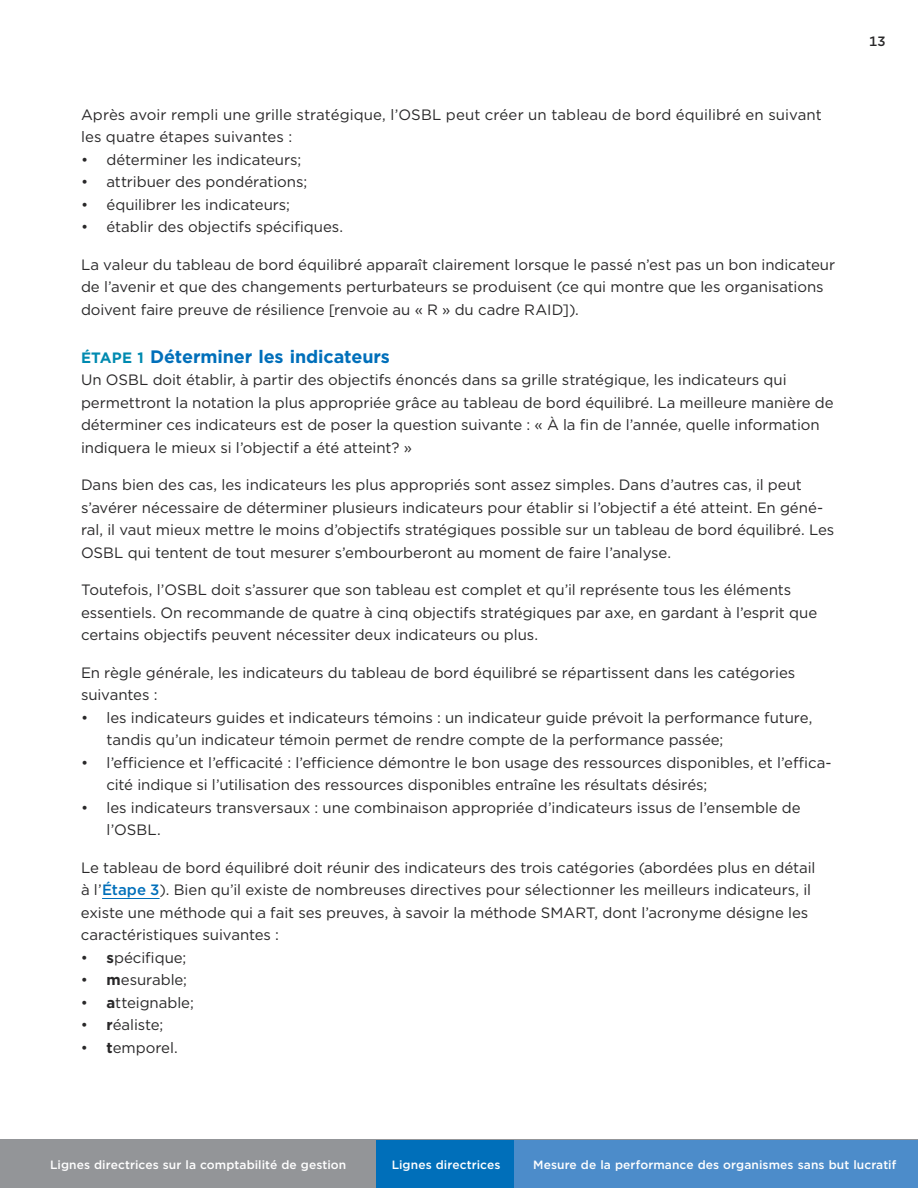
<style>
.page{position:relative;width:918px;height:1188px;background:#fff}
.page>*{position:absolute;margin:0;border:0;box-sizing:border-box;transform-origin:0 0}
.t1{font:700 18px "Gotham";letter-spacing:-.005em;color:#006fba}
.t2{font:15px/22.5px "Gotham";letter-spacing:-.005em;color:#292829}
.t3{font:500 13.5px "Gotham";color:#292829}
.t4{font:500 12px "Gotham";letter-spacing:.005em;color:#fff}
.s1{font-size:15px;color:#008ab0}
.s2{font-weight:500;color:#006fba}
.s3{font-weight:700}
</style>
<div class="page">
<div style="left:0;top:1140px;width:918px;height:48px;background:#939598"></div>
<div style="left:376px;top:1140px;width:542px;height:48px;background:#006fba"></div>
<div style="left:514px;top:1140px;width:404px;height:48px;background:#4c8cca"></div>
<hr style="left:102px;top:898px;width:58px;height:1px;background:#006fba">
<p class="t2" style="left:81px;top:103px;width:742px">Après avoir rempli une grille stratégique, l’OSBL peut créer un tableau de bord équilibré en suivant les quatre étapes suivantes :</p>
<p class="t2" style="left:81px;top:148px;width:222px">• déterminer les indicateurs;</p>
<p class="t2" style="left:81px;top:171px;width:228px">• attribuer des pondérations;</p>
<p class="t2" style="left:81px;top:193px;width:211px">• équilibrer les indicateurs;</p>
<p class="t2" style="left:81px;top:216px;width:264px">• établir des objectifs spécifiques.</p>
<p class="t2" style="left:81px;top:253px;width:756px">La valeur du tableau de bord équilibré apparaît clairement lorsque le passé n’est pas un bon indicateur de l’avenir et que des changements perturbateurs se produisent (ce qui montre que les organisations doivent faire preuve de résilience [renvoie au « R » du cadre RAID]).</p>
<p class="t1" style="left:81px;top:345px;width:310px"><span class="s1">ÉTAPE 1</span> Déterminer les indicateurs</p>
<p class="t2" style="left:81px;top:369px;width:754px">Un OSBL doit établir, à partir des objectifs énoncés dans sa grille stratégique, les indicateurs qui permettront la notation la plus appropriée grâce au tableau de bord équilibré. La meilleure manière de déterminer ces indicateurs est de poser la question suivante : « À la fin de l’année, quelle information indiquera le mieux si l’objectif a été atteint? »</p>
<p class="t2" style="left:81px;top:474px;width:755px">Dans bien des cas, les indicateurs les plus appropriés sont assez simples. Dans d’autres cas, il peut s’avérer nécessaire de déterminer plusieurs indicateurs pour établir si l’objectif a été atteint. En géné&shy;ral, il vaut mieux mettre le moins d’objectifs stratégiques possible sur un tableau de bord équilibré. Les OSBL qui tentent de tout mesurer s’embourberont au moment de faire l’analyse.</p>
<p class="t2" style="left:81px;top:579px;width:738px">Toutefois, l’OSBL doit s’assurer que son tableau est complet et qu’il représente tous les éléments essentiels. On recommande de quatre à cinq objectifs stratégiques par axe, en gardant à l’esprit que certains objectifs peuvent nécessiter deux indicateurs ou plus.</p>
<p class="t2" style="left:81px;top:661px;width:716px">En règle générale, les indicateurs du tableau de bord équilibré se répartissent dans les catégories suivantes :</p>
<p class="t2" style="left:106px;top:706px;width:707px;text-indent:-26px">• les indicateurs guides et indicateurs témoins : un indicateur guide prévoit la performance future, tandis qu’un indicateur témoin permet de rendre compte de la performance passée;</p>
<p class="t2" style="left:107px;top:751px;width:727px;text-indent:-26px">• l’efficience et l’efficacité : l’efficience démontre le bon usage des ressources disponibles, et l’effica&shy;cité indique si l’utilisation des ressources disponibles entraîne les résultats désirés;</p>
<p class="t2" style="left:107px;top:796px;width:696px;text-indent:-26px">• les indicateurs transversaux : une combinaison appropriée d’indicateurs issus de l’ensemble de l’OSBL.</p>
<p class="t2" style="left:81px;top:856px;width:736px">Le tableau de bord équilibré doit réunir des indicateurs des trois catégories (abordées plus en détail à l’<span class="s2">Étape 3</span>). Bien qu’il existe de nombreuses directives pour sélectionner les meilleurs indicateurs, il existe une méthode qui a fait ses preuves, à savoir la méthode SMART, dont l’acronyme désigne les caractéristiques suivantes :</p>
<p class="t2" style="left:81px;top:946px;width:107px">• <span class="s3">s</span>pécifique;</p>
<p class="t2" style="left:81px;top:969px;width:108px">• <span class="s3">m</span>esurable;</p>
<p class="t2" style="left:81px;top:991px;width:114px">• <span class="s3">a</span>tteignable;</p>
<p class="t2" style="left:81px;top:1014px;width:84px">• <span class="s3">r</span>éaliste;</p>
<p class="t2" style="left:81px;top:1036px;width:98px">• <span class="s3">t</span>emporel.</p>
<p class="t3" style="left:869px;top:32px;width:18px">13</p>
<p class="t4" style="left:50px;top:1157px;width:298px">Lignes directrices sur la comptabilité de gestion</p>
<p class="t4" style="left:392px;top:1157px;width:110px">Lignes directrices</p>
<p class="t4" style="left:533px;top:1157px;width:365px">Mesure de la performance des organismes sans but lucratif</p>
</div>
